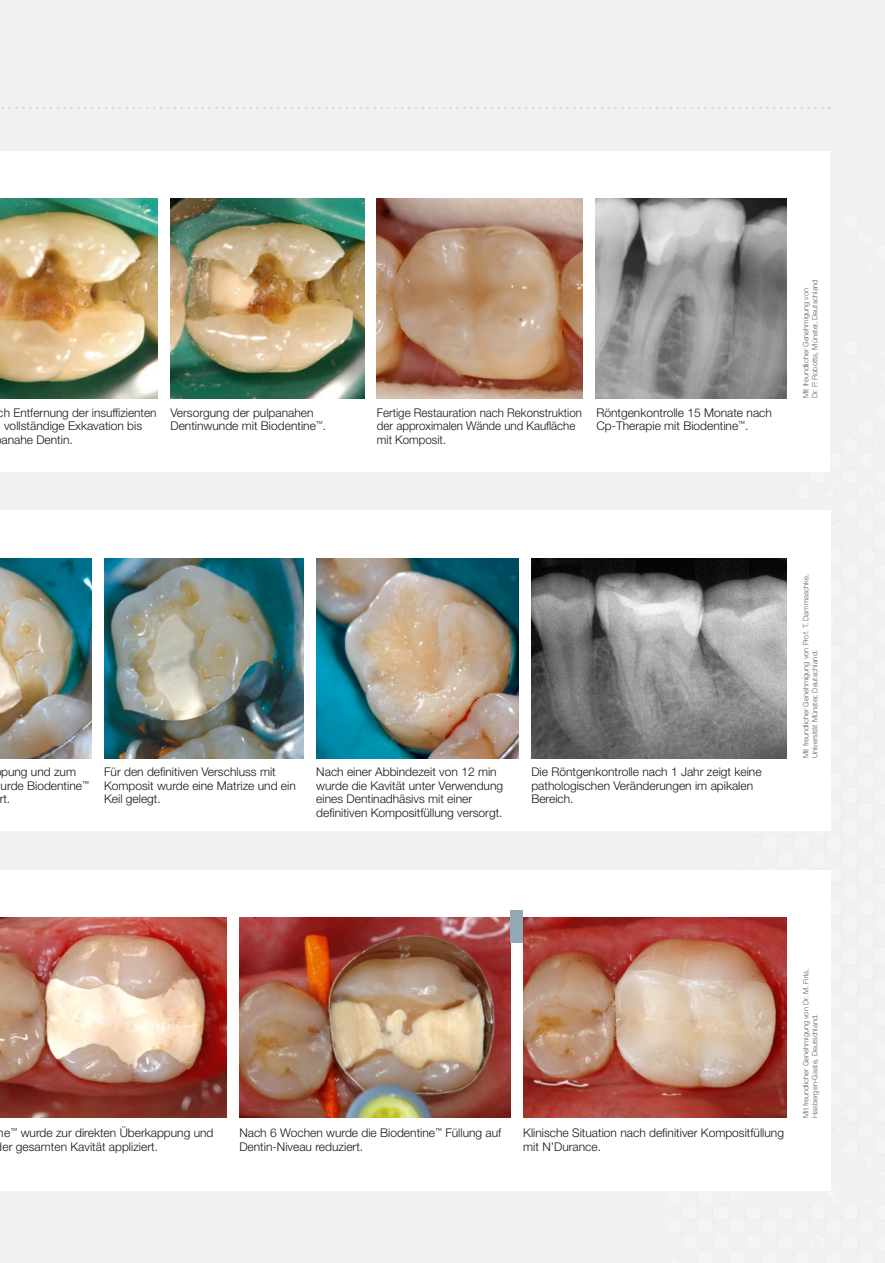
<style>
.page{position:relative;width:885px;height:1263px;background:#fff}
.page>*{position:absolute;margin:0;border:0;box-sizing:border-box;transform-origin:0 0}
.Bildunterschrift{font:300 12px/13.5px "Helvetica Neue LT Std";color:#181716}
.Bildunterschrift-2{font:300 12px/13.5px "Helvetica Neue LT Std";color:#181716;scale:.96 1}
.Copyright{font:300 7.5px/9px "Helvetica Neue LT Std";color:#626261}
</style>
<div class="page">
<div style="left:0;top:0;width:884px;height:1263px;background:#f1f1f1"></div>
<img style="left:668px;top:156px;width:208px;height:1035px">
<div style="left:0;top:511px;width:830px;height:320px;background:#fff"></div>
<div style="left:0;top:870px;width:830px;height:321px;background:#fff"></div>
<div style="left:0;top:151px;width:829px;height:320px;background:#fff"></div>
<svg style="left:2px;top:107px;width:827px;height:2px"></svg>
<img style="left:0;top:558px;width:91px;height:200px">
<img style="left:0;top:198px;width:157px;height:200px">
<img style="left:104px;top:558px;width:199px;height:200px">
<img style="left:377px;top:198px;width:206px;height:200px">
<img style="left:595px;top:198px;width:191px;height:200px">
<img style="left:531px;top:558px;width:255px;height:200px">
<img style="left:170px;top:198px;width:194px;height:200px">
<img style="left:316px;top:558px;width:202px;height:200px">
<img style="left:0;top:918px;width:226px;height:200px">
<img style="left:239px;top:918px;width:271px;height:200px">
<img style="left:523px;top:918px;width:263px;height:200px">
<div style="left:510px;top:910px;width:13px;height:32px;background:#91a8b5"></div>
<p class="Bildunterschrift" style="left:1px;top:405px;width:156px;text-indent:-4px">ch Entfernung der insuffizienten vollständige Exkavation bis anahe Dentin.</p>
<p class="Bildunterschrift-2" style="left:377px;top:405px;width:215px">Fertige Restauration nach Rekonstruktion der approximalen Wände und Kaufläche mit Komposit.</p>
<p class="Bildunterschrift" style="left:596px;top:405px;width:177px">Röntgenkontrolle 15 Monate nach<br>Cp-Therapie mit Biodentine<sup>™</sup>.</p>
<p class="Bildunterschrift" style="left:170px;top:405px;width:157px">Versorgung der pulpanahen<br>Dentinwunde mit Biodentine<sup>™</sup>.</p>
<p class="Copyright" style="left:801px;top:398px;width:121px;rotate:-90deg">Mit freundlicher Genehmigung von<br>Dr. P. Robotta, Münster, Deutschland</p>
<p class="Bildunterschrift" style="left:0;top:765px;width:91px">pung und zum urde Biodentine<sup>™ </sup>rt.</p>
<p class="Bildunterschrift" style="left:104px;top:765px;width:193px">Für den definitiven Verschluss mit<br>Komposit wurde eine Matrize und ein<br>Keil gelegt.</p>
<p class="Bildunterschrift" style="left:531px;top:765px;width:232px">Die Röntgenkontrolle nach 1 Jahr zeigt keine pathologischen Veränderungen im apikalen<br>Bereich.</p>
<p class="Bildunterschrift" style="left:316px;top:765px;width:188px">Nach einer Abbindezeit von 12 min wurde die Kavität unter Verwendung eines Dentinadhäsivs mit einer definitiven Kompositfüllung versorgt.</p>
<p class="Copyright" style="left:801px;top:758px;width:186px;rotate:-90deg">Mit freundlicher Genehmigung von Prof. T. Dammaschke,<br>Universität Münster, Deutschland.</p>
<p class="Bildunterschrift" style="left:3px;top:1126px;width:212px;text-indent:-5px">ne<sup>™</sup> wurde zur direkten Überkappung und er gesamten Kavität appliziert.</p>
<p class="Bildunterschrift" style="left:239px;top:1126px;width:263px">Nach 6 Wochen wurde die Biodentine<sup>™</sup> Füllung auf<br>Dentin-Niveau reduziert.</p>
<p class="Bildunterschrift" style="left:523px;top:1126px;width:262px">Klinische Situation nach definitiver Kompositfüllung mit N’Durance.</p>
<p class="Copyright" style="left:801px;top:1118px;width:151px;rotate:-90deg">Mit freundlicher Genehmigung von Dr. M. Firla,<br>Hasbergen-Gaste, Deutschland.</p>
</div>
